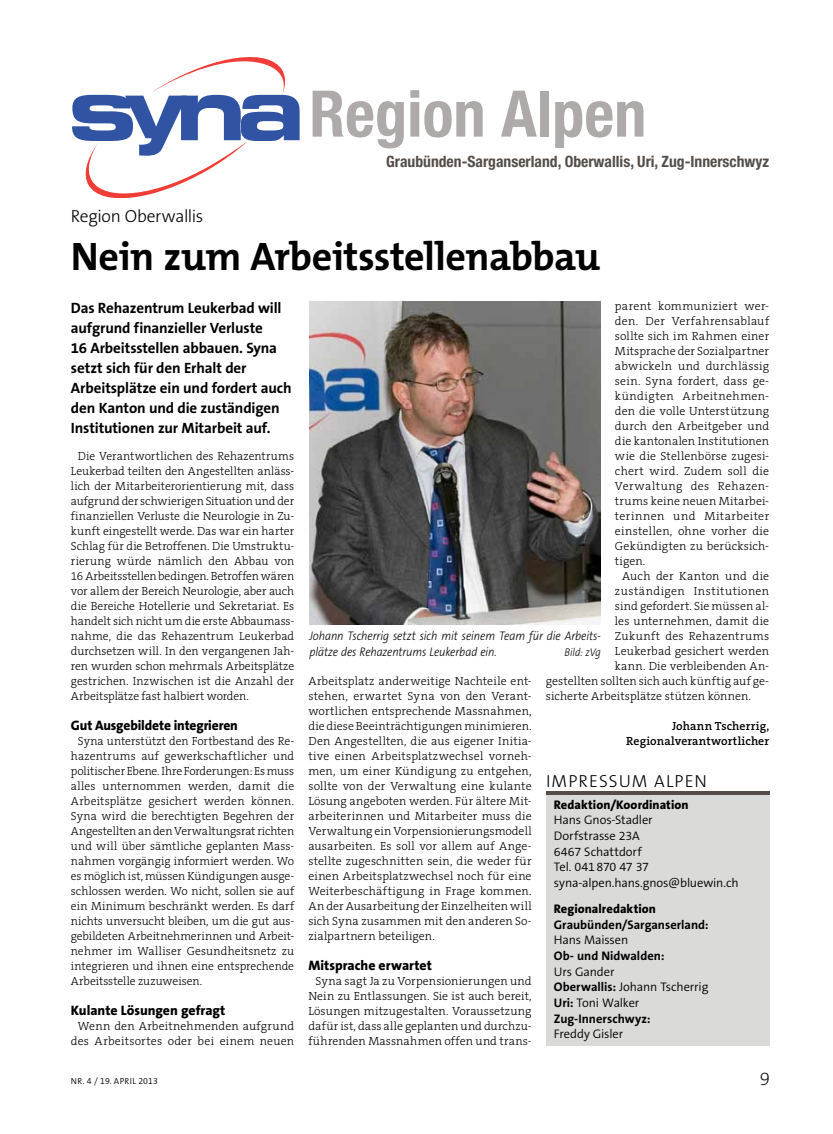
<style>
.page{position:relative;width:833px;height:1134px;background:#fff}
.page>*{position:absolute;margin:0;border:0;box-sizing:border-box;transform-origin:0 0}
.t1{font:700 condensed 64.38px "Helvetica Neue LT Std";color:#adaaa9}
.t2{font:700 40px "The Mix B W7";letter-spacing:-.015em;color:#000}
.t3{font:200 18.75px "The Sans B W2";color:#000}
.t4{font:300 17.5px "The Sans B W3";letter-spacing:-.015em;color:#000}
.t5{font:300 17.5px "The Sans B W3";letter-spacing:.045em;color:#000}
.t6{font:700 condensed 15.62px "Helvetica Neue";color:#544d48}
.t7{font:700 15px/20px "The Sans B W7";letter-spacing:-.01em;color:#000}
.t8{font:800 13.75px "The Sans B W8";letter-spacing:-.005em;color:#000}
.t9{font:300 12.5px/15.6px "The Sans B W4";letter-spacing:-.01em;color:#000}
.t10{font:italic 300 12.5px/15.6px "The Sans B W3";letter-spacing:-.01em;color:#000;scale:.9 1}
.t11{font:700 12.5px "The Sans B W7";color:#000}
.t12{font:800 12.5px "The Sans B W8";letter-spacing:.005em;color:#000}
.t13{font:300 11.88px/15px "The Serif B W3";letter-spacing:.01em;color:#000;text-align:justify}
.t14{font:300 11.88px "The Serif B W3";letter-spacing:.035em;color:#000}
.t15{font:600 11.88px/15px "The Serif B W6";letter-spacing:.005em;color:#000;text-align:right}
.t16{font:300 11.88px "The Serif B W3";letter-spacing:.04em;color:#000}
.t17{font:italic 300 11.25px "The Sans B W3";letter-spacing:-.01em;color:#000;scale:.9 1}
.t18{font:300 8.75px "The Sans B W4";letter-spacing:.04em;color:#000}
.s1{font-family:"The Sans B W7";font-weight:700}
</style>
<div class="page">
<svg style="left:72px;top:57px;width:228px;height:141px"></svg>
<div style="left:546px;top:792px;width:223px;height:253px;background:#dadad9"></div>
<hr style="left:546px;top:791px;width:223px;height:4px;background:#544d48">
<img style="left:309px;top:301px;width:292px;height:324px">
<h1 class="t1" style="left:309px;top:75px;width:338px">Region Alpen</h1>
<h3 class="t6" style="left:386px;top:152px;width:384px">Graubünden-Sarganserland, Oberwallis, Uri, Zug-Innerschwyz</h3>
<h3 class="t4" style="left:71px;top:205px;width:134px">REGION OBERWALLIS</h3>
<h2 class="t2" style="left:71px;top:231px;width:531px">Nein zum Arbeitsstellenabbau</h2>
<p class="t7" style="left:71px;top:298px;width:222px">Das Rehazentrum Leukerbad will aufgrund finanzieller Verluste<br>16 Arbeitsstellen abbauen. Syna setzt sich für den Erhalt der<br>Arbeitsplätze ein und fordert auch den Kanton und die zuständigen<br>Institutionen zur Mitarbeit auf.</p>
<p class="t13" style="left:71px;top:449px;width:225px;text-indent:7px">Die Verantwortlichen des Rehazentrums Leukerbad teilten den Angestellten anläss&shy;lich der Mitarbeiterorientierung mit, dass aufgrund der schwierigen Situation und der finanziellen Verluste die Neurologie in Zu&shy;kunft eingestellt werde. Das war ein harter Schlag für die Betroffenen. Die Umstruktu&shy;rierung würde nämlich den Abbau von 16 Arbeitsstellen bedingen. Betroffen wären vor allem der Bereich Neurologie, aber auch die Bereiche Hotellerie und Sekretariat. Es handelt sich nicht um die erste Abbaumass&shy;nahme, die das Rehazentrum Leukerbad durchsetzen will. In den vergangenen Jah&shy;ren wurden schon mehrmals Arbeitsplätze gestrichen. Inzwischen ist die Anzahl der Arbeitsplätze fast halbiert worden.</p>
<p class="t8" style="left:71px;top:717px;width:168px">Gut Ausgebildete integrieren</p>
<p class="t13" style="left:71px;top:734px;width:225px;text-indent:7px">Syna unterstützt den Fortbestand des Re&shy;hazentrums auf gewerkschaftlicher und politischer Ebene. Ihre Forderungen: Es muss alles unternommen werden, damit die Arbeitsplätze gesichert werden können.<br>Syna wird die berechtigten Begehren der Angestellten an den Verwaltungsrat richten und will über sämtliche geplanten Mass&shy;nahmen vorgängig informiert werden. Wo es möglich ist, müssen Kündigungen ausge&shy;schlossen werden. Wo nicht, sollen sie auf ein Minimum beschränkt werden. Es darf nichts unversucht bleiben, um die gut aus&shy;gebildeten Arbeitnehmerinnen und Arbeit&shy;nehmer im Walliser Gesundheitsnetz zu integrieren und ihnen eine entsprechende Arbeitsstelle zuzuweisen.</p>
<p class="t8" style="left:71px;top:1002px;width:156px">Kulante Lösungen gefragt</p>
<p class="t13" style="left:71px;top:1019px;width:225px;text-align:center">Wenn den Arbeitnehmenden aufgrund des Arbeitsortes oder bei einem neuen</p>
<p class="t13" style="left:615px;top:299px;width:156px">parent kommuniziert wer-</p>
<p class="t13" style="left:615px;top:314px;width:156px">den. Der Verfahrensablauf</p>
<p class="t13" style="left:615px;top:329px;width:156px">sollte sich im Rahmen einer</p>
<p class="t13" style="left:615px;top:344px;width:156px">Mitsprache der Sozialpartner</p>
<p class="t13" style="left:615px;top:359px;width:156px">abwickeln und durchlässig</p>
<p class="t13" style="left:615px;top:374px;width:156px">sein. Syna fordert, dass ge-</p>
<p class="t14" style="left:615px;top:389px;width:156px">kündigten Arbeitnehmen-</p>
<p class="t13" style="left:615px;top:404px;width:156px">den die volle Unterstützung</p>
<p class="t13" style="left:615px;top:419px;width:156px">durch den Arbeitgeber und</p>
<p class="t13" style="left:615px;top:434px;width:156px">die kantonalen Institutionen</p>
<p class="t13" style="left:615px;top:449px;width:156px">wie die Stellenbörse zugesi-</p>
<p class="t13" style="left:615px;top:464px;width:156px">chert wird. Zudem soll die</p>
<p class="t14" style="left:615px;top:478px;width:156px">Verwaltung des Rehazen-</p>
<p class="t13" style="left:615px;top:494px;width:156px">trums keine neuen Mitarbei-</p>
<p class="t14" style="left:615px;top:508px;width:156px">terinnen und Mitarbeiter</p>
<p class="t13" style="left:615px;top:524px;width:156px">einstellen, ohne vorher die</p>
<p class="t13" style="left:615px;top:539px;width:156px">Gekündigten zu berücksich-</p>
<p class="t13" style="left:615px;top:554px;width:32px">tigen.</p>
<p class="t13" style="left:622px;top:569px;width:149px">Auch der Kanton und die</p>
<p class="t16" style="left:615px;top:583px;width:156px">zuständigen Institutionen</p>
<p class="t13" style="left:615px;top:599px;width:156px">sind gefordert. Sie müssen al-</p>
<p class="t13" style="left:615px;top:614px;width:156px">les unternehmen, damit die</p>
<p class="t13" style="left:615px;top:629px;width:156px">Zukunft des Rehazentrums</p>
<p class="t13" style="left:615px;top:644px;width:156px">Leukerbad gesichert werden</p>
<p class="t13" style="left:615px;top:659px;width:156px">kann. Die verbleibenden An-</p>
<p class="t13" style="left:546px;top:674px;width:225px">gestellten sollten sich auch künftig auf ge-</p>
<p class="t13" style="left:546px;top:689px;width:207px">sicherte Arbeitsplätze stützen können.</p>
<p class="t15" style="left:626px;top:719px;width:144px">Johann Tscherrig,<br>Regionalverantwortlicher</p>
<h3 class="t5" style="left:546px;top:770px;width:162px">IMPRESSUM ALPEN</h3>
<p class="t12" style="left:554px;top:796px;width:136px">Redaktion/Koordination</p>
<p class="t9" style="left:554px;top:812px;width:186px">Hans Gnos-Stadler<br>Dorfstrasse 23A<br>6467 Schattdorf<br>Tel. 041870 47 37 syna-alpen.hans.gnos@bluewin.ch</p>
<p class="t12" style="left:554px;top:901px;width:104px">Regionalredaktion</p>
<p class="t11" style="left:554px;top:916px;width:156px">Graubünden/Sarganserland:</p>
<p class="t9" style="left:554px;top:932px;width:76px">Hans Maissen</p>
<p class="t11" style="left:554px;top:948px;width:112px">Ob- und Nidwalden:</p>
<p class="t9" style="left:554px;top:964px;width:156px">Urs Gander<br><span class="s1">Oberwallis:</span> Johann Tscherrig<br><span class="s1">Uri:</span> Toni Walker</p>
<p class="t11" style="left:554px;top:1010px;width:98px">Zug-Innerschwyz:</p>
<p class="t9" style="left:554px;top:1026px;width:71px">Freddy Gisler</p>
<p class="t10" style="left:309px;top:629px;width:325px">Johann Tscherrig setzt sich mit seinem Team für die Arbeits&shy;plätze des Rehazentrums Leukerbad ein.</p>
<p class="t17" style="left:564px;top:645px;width:42px">Bild: zVg</p>
<p class="t13" style="left:308px;top:674px;width:225px">Arbeitsplatz anderweitige Nachteile ent&shy;stehen, erwartet Syna von den Verant&shy;wortlichen entsprechende Massnahmen, die diese Beeinträchtigungen minimieren.<br>Den Angestellten, die aus eigener Initia&shy;tive einen Arbeitsplatzwechsel vorneh&shy;men, um einer Kündigung zu entgehen, sollte von der Verwaltung eine kulante Lösung angeboten werden. Für ältere Mit&shy;arbeiterinnen und Mitarbeiter muss die Verwaltung ein Vorpensionierungsmodell ausarbeiten. Es soll vor allem auf Ange&shy;stellte zugeschnitten sein, die weder für einen Arbeitsplatzwechsel noch für eine Weiterbeschäftigung in Frage kommen.<br>An der Ausarbeitung der Einzelheiten will sich Syna zusammen mit den anderen So&shy;zialpartnern beteiligen.</p>
<p class="t8" style="left:308px;top:957px;width:125px">Mitsprache erwartet</p>
<p class="t13" style="left:308px;top:974px;width:225px;text-align:center">Syna sagt Ja zu Vorpensionierungen und Nein zu Entlassungen. Sie ist auch bereit, Lösungen mitzugestalten. Voraussetzung dafür ist, dass alle geplanten und durchzu&shy;führenden Massnahmen offen und trans-</p>
<p class="t18" style="left:71px;top:1075px;width:89px">Nr. 4 / 19. April 2013</p>
<h3 class="t3" style="left:759px;top:1066px;width:12px">9</h3>
</div>
